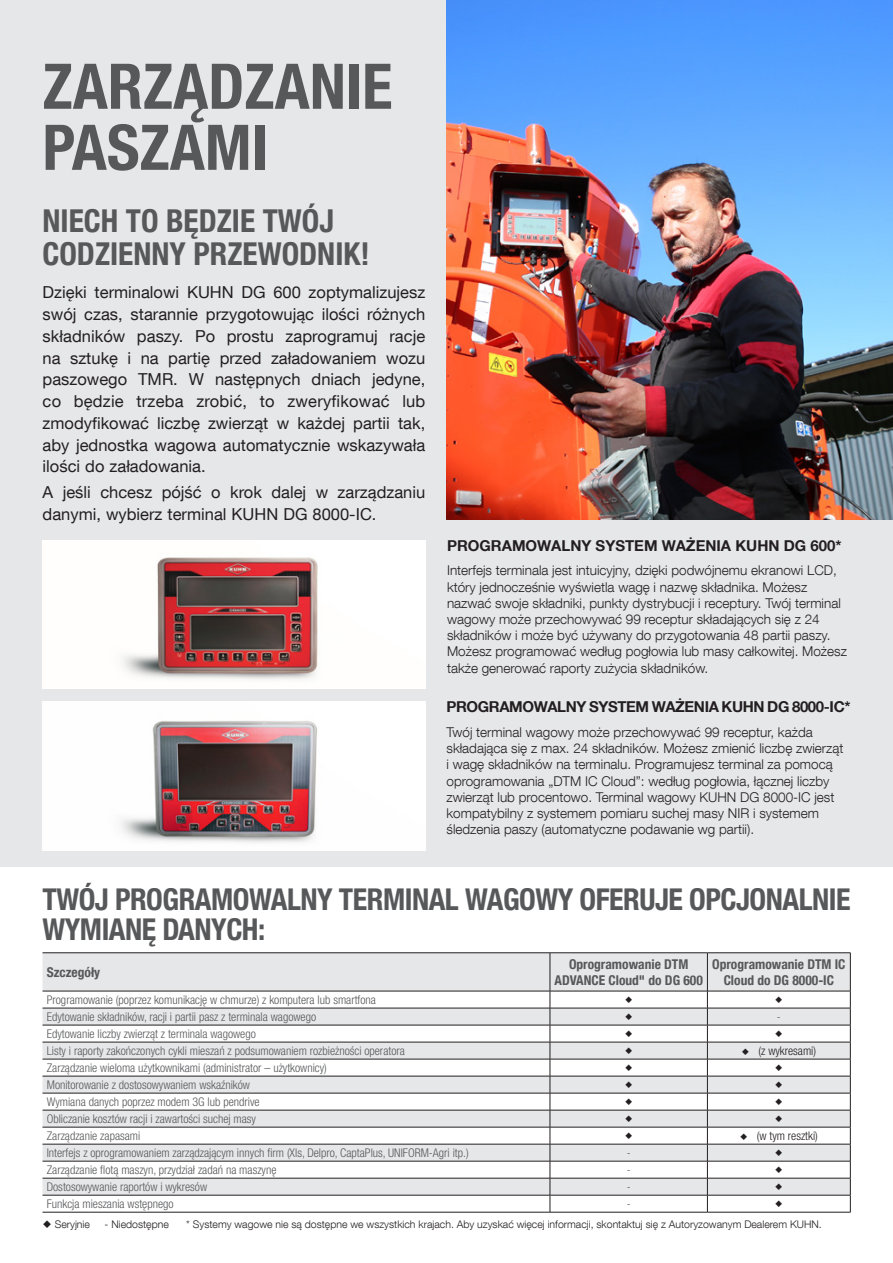
<style>
.page{position:relative;width:893px;height:1263px;background:#fff}
.page>*{position:absolute;margin:0;border:0;box-sizing:border-box;transform-origin:0 0}
.t1{font:700 condensed 63px/61.1px "Helvetica Neue LT Com";color:#57585a}
.t2{font:700 condensed 31.5px/32.5px "Helvetica Neue LT Com";color:#57585a}
.t3{font:700 condensed 30px/30px "Helvetica Neue LT Com";letter-spacing:-.015em;color:#57585a}
.t4{font:16.5px/21.8px "Helvetica Neue LT Com";color:#231f20;text-align:justify}
.t5{font:700 15px "Helvetica Neue LT Com";letter-spacing:-.025em;color:#231f20}
.t6{font:700 15px "Helvetica Neue LT Com";color:#231f20}
.t7{font:300 13.5px/16.2px "Helvetica Neue LT Com";color:#231f20}
.t8{font:700 condensed 13.5px/16.2px "Helvetica Neue LT Com";color:#57585a;text-align:center}
.t9{font:300 condensed 12px/17px "Helvetica Neue LT Com";color:#57585a}
.t10{font:300 condensed 12px "Helvetica Neue LT Com";color:#231f20}
.t11{font:300 10.5px "Helvetica Neue LT Com";color:#231f20}
</style>
<div class="page">
<div style="left:0;top:0;width:893px;height:867px;background:#e6e7e9"></div>
<img style="left:447px;top:0;width:446px;height:520px">
<img style="left:43px;top:702px;width:382px;height:148px">
<img style="left:43px;top:540px;width:382px;height:149px">
<div style="left:43px;top:953px;width:807px;height:38px;background:#e6e7e9"></div>
<hr style="left:43px;top:952px;width:507px;height:1px;background:#231f20">
<hr style="left:550px;top:952px;width:157px;height:1px;background:#231f20">
<hr style="left:550px;top:953px;width:1px;height:38px;background:#231f20">
<hr style="left:707px;top:952px;width:143px;height:1px;background:#231f20">
<hr style="left:707px;top:953px;width:1px;height:38px;background:#231f20">
<hr style="left:850px;top:953px;width:1px;height:38px;background:#231f20">
<hr style="left:43px;top:1212px;width:507px;height:1px;background:#231f20">
<hr style="left:550px;top:1212px;width:157px;height:1px;background:#231f20">
<hr style="left:707px;top:1212px;width:143px;height:1px;background:#231f20">
<svg style="left:43px;top:991px;width:808px;height:221px"></svg>
<h1 class="t1" style="left:43px;top:56px;width:351px">ZARZĄDZANIE<br>PASZAMI</h1>
<h2 class="t2" style="left:43px;top:205px;width:329px">NIECH TO BĘDZIE TWÓJ<br>CODZIENNY PRZEWODNIK!</h2>
<p class="t4" style="left:43px;top:281px;width:384px">Dzięki terminalowi KUHN DG 600 zoptymalizujesz swój czas, starannie przygotowując ilości różnych składników paszy. Po prostu zaprogramuj racje na sztukę i na partię przed załadowaniem wozu paszowego TMR. W następnych dniach jedyne, co będzie trzeba zrobić, to zweryfikować lub zmodyfikować liczbę zwierząt w każdej partii tak, aby jednostka wagowa automatycznie wskazywała ilości do załadowania.</p>
<p class="t4" style="left:43px;top:481px;width:384px">A jeśli chcesz pójść o krok dalej w zarządzaniu danymi, wybierz terminal KUHN DG 8000-IC.</p>
<p class="t6" style="left:447px;top:536px;width:396px">PROGRAMOWALNY SYSTEM WAŻENIA KUHN DG 600*</p>
<p class="t7" style="left:447px;top:562px;width:401px">Interfejs terminala jest intuicyjny, dzięki podwójnemu ekranowi LCD, który jednocześnie wyświetla wagę i nazwę składnika. Możesz nazwać swoje składniki, punkty dystrybucji i receptury. Twój terminal wagowy może przechowywać 99 receptur składających się z 24 składników i może być używany do przygotowania 48 partii paszy.<br>Możesz programować według pogłowia lub masy całkowitej. Możesz także generować raporty zużycia składników.</p>
<p class="t5" style="left:447px;top:697px;width:405px">PROGRAMOWALNY SYSTEM WAŻENIA KUHN DG 8000-IC*</p>
<p class="t7" style="left:447px;top:724px;width:398px">Twój terminal wagowy może przechowywać 99 receptur, każda składająca się z max. 24 składników. Możesz zmienić liczbę zwierząt i wagę składników na terminalu. Programujesz terminal za pomocą oprogramowania „DTM IC Cloud”: według pogłowia, łącznej liczby zwierząt lub procentowo. Terminal wagowy KUHN DG 8000-IC jest kompatybilny z systemem pomiaru suchej masy NIR i systemem śledzenia paszy (automatyczne podawanie wg partii).</p>
<h3 class="t3" style="left:43px;top:885px;width:809px">TWÓJ PROGRAMOWALNY TERMINAL WAGOWY OFERUJE OPCJONALNIE<br>WYMIANĘ DANYCH:</h3>
<p class="t8" style="left:47px;top:964px;width:55px">Szczegóły</p>
<p class="t8" style="left:554px;top:956px;width:150px">Oprogramowanie DTM<br>ADVANCE Cloud" do DG 600</p>
<p class="t8" style="left:712px;top:956px;width:135px">Oprogramowanie DTM IC<br>Cloud do DG 8000-IC</p>
<p class="t9" style="left:47px;top:991px;width:331px">Programowanie (poprzez komunikację w chmurze) z komputera lub smartfona<br>Edytowanie składników, racji i partii pasz z terminala wagowego</p>
<p class="t9" style="left:777px;top:1008px;width:5px">-</p>
<p class="t9" style="left:47px;top:1025px;width:360px">Edytowanie liczby zwierząt z terminala wagowego<br>Listy i raporty zakończonych cykli mieszań z podsumowaniem rozbieżności operatora</p>
<p class="t9" style="left:47px;top:1059px;width:282px">Zarządzanie wieloma użytkownikami (administrator – użytkownicy)<br>Monitorowanie z dostosowywaniem wskaźników<br>Wymiana danych poprzez modem 3G lub pendrive<br>Obliczanie kosztów racji i zawartości suchej masy<br>Zarządzanie zapasami</p>
<p class="t10" style="left:759px;top:1044px;width:59px">(z wykresami)</p>
<p class="t10" style="left:757px;top:1129px;width:63px">(w tym resztki)</p>
<p class="t9" style="left:47px;top:1144px;width:423px">Interfejs z oprogramowaniem zarządzającym innych firm (Xls, Delpro, CaptaPlus, UNIFORM-Agri itp.)</p>
<p class="t9" style="left:627px;top:1144px;width:5px">-</p>
<p class="t9" style="left:47px;top:1161px;width:231px">Zarządzanie flotą maszyn, przydział zadań na maszynę</p>
<p class="t9" style="left:627px;top:1161px;width:5px">-</p>
<p class="t9" style="left:47px;top:1178px;width:162px">Dostosowywanie raportów i wykresów</p>
<p class="t9" style="left:627px;top:1178px;width:5px">-</p>
<p class="t9" style="left:47px;top:1195px;width:128px">Funkcja mieszania wstępnego</p>
<p class="t9" style="left:627px;top:1195px;width:5px">-</p>
<p class="t11" style="left:55px;top:1218px;width:37px">Seryjnie</p>
<p class="t11" style="left:105px;top:1218px;width:66px">- Niedostępne</p>
<p class="t11" style="left:186px;top:1218px;width:637px">* Systemy wagowe nie są dostępne we wszystkich krajach. Aby uzyskać więcej informacji, skontaktuj się z Autoryzowanym Dealerem KUHN.</p>
</div>
